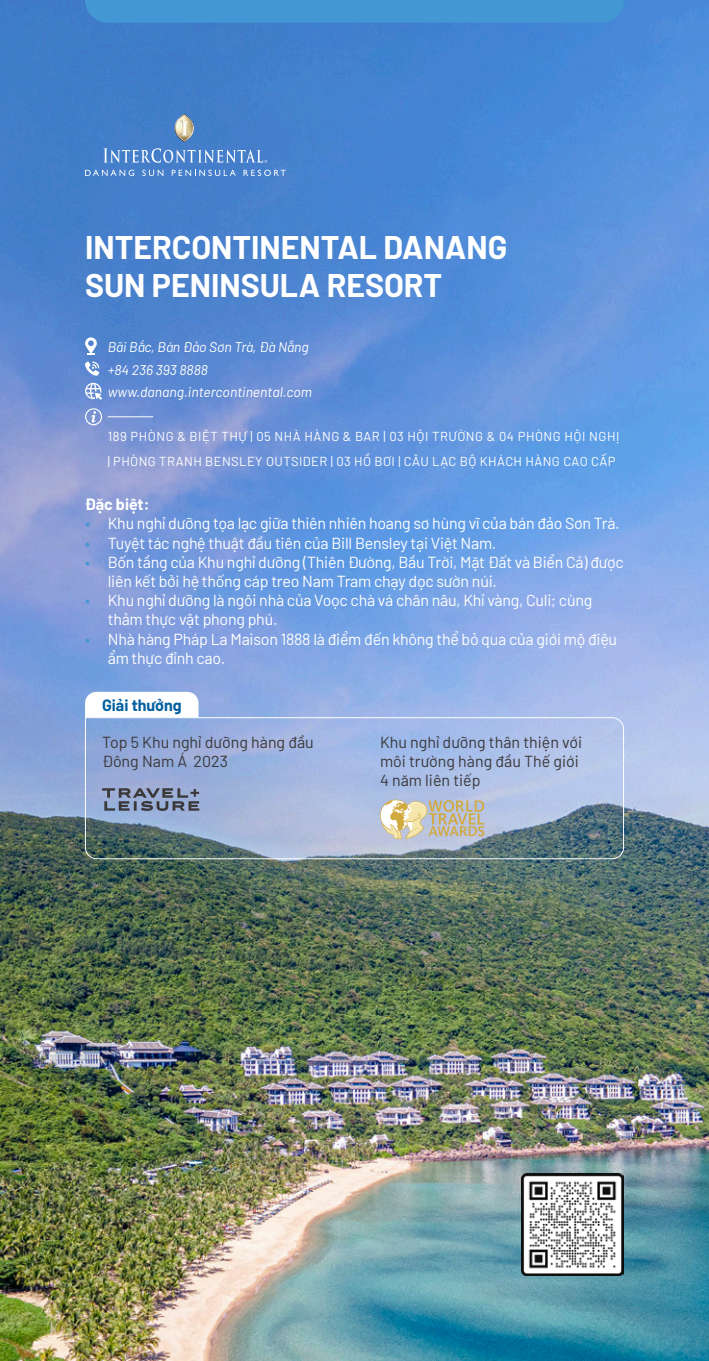
<style>
.page{position:relative;width:709px;height:1361px;background:#fff}
.page>*{position:absolute;margin:0;border:0;box-sizing:border-box;transform-origin:0 0}
.Title_14_Black{font:700 32px "Barlow";color:#fff}
.t1{font:16px/19.2px "Barlow";letter-spacing:-.015em;color:#fff}
.Body_8_WHITE{font:16px "Barlow";color:#3b383a}
.Bold_8{font:700 16px "Barlow";color:#0060a0}
.Bold_8-2{font:700 16px "Barlow";letter-spacing:-.005em;color:#fff}
.INFO_7_WHITE{font:italic 14px "Barlow";color:#fff}
.Body_8{font:13px "Barlow";letter-spacing:.035em;color:#fff}
.s1{color:#4397d2}
</style>
<div class="page">
<img style="left:0;top:0;width:708px;height:1361px">
<img style="left:175px;top:114px;width:19px;height:28px">
<svg style="left:103px;top:148px;width:164px;height:15px;background:#6d9ad6"></svg>
<svg style="left:85px;top:170px;width:49px;height:6px"></svg>
<svg style="left:142px;top:170px;width:21px;height:6px"></svg>
<svg style="left:172px;top:170px;width:64px;height:6px"></svg>
<svg style="left:243px;top:170px;width:43px;height:6px"></svg>
<svg style="left:85px;top:337px;width:12px;height:17px"></svg>
<svg style="left:85px;top:383px;width:17px;height:17px"></svg>
<svg style="left:85px;top:361px;width:14px;height:15px"></svg>
<svg style="left:85px;top:408px;width:17px;height:17px"></svg>
<hr style="left:108px;top:416px;width:45px;height:1px;background:#fff">
<div style="left:85px;top:0;width:539px;height:23px;background:#4397d2"></div>
<svg style="left:85px;top:717px;width:539px;height:142px;background:#98acce"></svg>
<svg style="left:85px;top:692px;width:113px;height:25px"></svg>
<hr style="left:708px;top:0;width:1px;height:1361px;background:#016675">
<img style="left:522px;top:1174px;width:102px;height:102px">
<svg style="left:380px;top:799px;width:104px;height:40px;background:#cec6b0"></svg>
<p class="Title_14_Black" style="left:85px;top:224px;width:424px">INTERCONTINENTAL DANANG</p>
<p class="Title_14_Black" style="left:85px;top:262px;width:359px">SUN PENINSULA RESORT</p>
<p class="INFO_7_WHITE" style="left:108px;top:337px;width:202px">Bãi Bắc, Bán Đảo Sơn Trà, Đà Nẵng</p>
<p class="INFO_7_WHITE" style="left:108px;top:360px;width:102px">+84 236 393 8888</p>
<p class="INFO_7_WHITE" style="left:108px;top:382px;width:206px">www.danang.intercontinental.com</p>
<p class="Body_8" style="left:108px;top:427px;width:513px">189 PHÒNG &amp; BIỆT THỰ | 05 NHÀ HÀNG &amp; BAR | 03 HỘI TRƯỜNG &amp; 04 PHÒNG HỘI NGHỊ</p>
<p class="Body_8" style="left:108px;top:452px;width:509px">| PHÒNG TRANH BENSLEY OUTSIDER | 03 HỒ BƠI | CÂU LẠC BỘ KHÁCH HÀNG CAO CẤP</p>
<p class="Bold_8-2" style="left:85px;top:492px;width:66px">Đặc biệt:</p>
<p class="t1" style="left:85px;top:513px;width:536px"><span class="s1">•</span> Khu nghỉ dưỡng tọa lạc giữa thiên nhiên hoang sơ hùng vĩ của bán đảo Sơn Trà.</p>
<p class="t1" style="left:85px;top:532px;width:412px"><span class="s1">•</span> Tuyệt tác nghệ thuật đầu tiên của Bill Bensley tại Việt Nam.</p>
<p class="t1" style="left:108px;top:551px;width:517px;text-indent:-23px"><span class="s1">•</span> Bốn tầng của Khu nghỉ dưỡng (Thiên Đường, Bầu Trời, Mặt Đất và Biển Cả) được liên kết bởi hệ thống cáp treo Nam Tram chạy dọc sườn núi.</p>
<p class="t1" style="left:108px;top:589px;width:486px;text-indent:-23px"><span class="s1">•</span> Khu nghỉ dưỡng là ngôi nhà của Voọc chà vá chân nâu, Khỉ vàng, Culi; cùng thảm thực vật phong phú.</p>
<p class="t1" style="left:108px;top:628px;width:511px;text-indent:-23px"><span class="s1">•</span> Nhà hàng Pháp La Maison 1888 là điểm đến không thể bỏ qua của giới mộ điệu ẩm thực đỉnh cao.</p>
<p class="Bold_8" style="left:102px;top:693px;width:81px">Giải thưởng</p>
<p class="Body_8_WHITE" style="left:102px;top:730px;width:213px">Top 5 Khu nghỉ dưỡng hàng đầu</p>
<p class="Body_8_WHITE" style="left:102px;top:749px;width:127px">Đông Nam Á 2023</p>
<p class="Body_8_WHITE" style="left:380px;top:730px;width:204px">Khu nghỉ dưỡng thân thiện với</p>
<p class="Body_8_WHITE" style="left:380px;top:749px;width:200px">môi trường hàng đầu Thế giới</p>
<p class="Body_8_WHITE" style="left:380px;top:768px;width:102px">4 năm liên tiếp</p>
</div>
